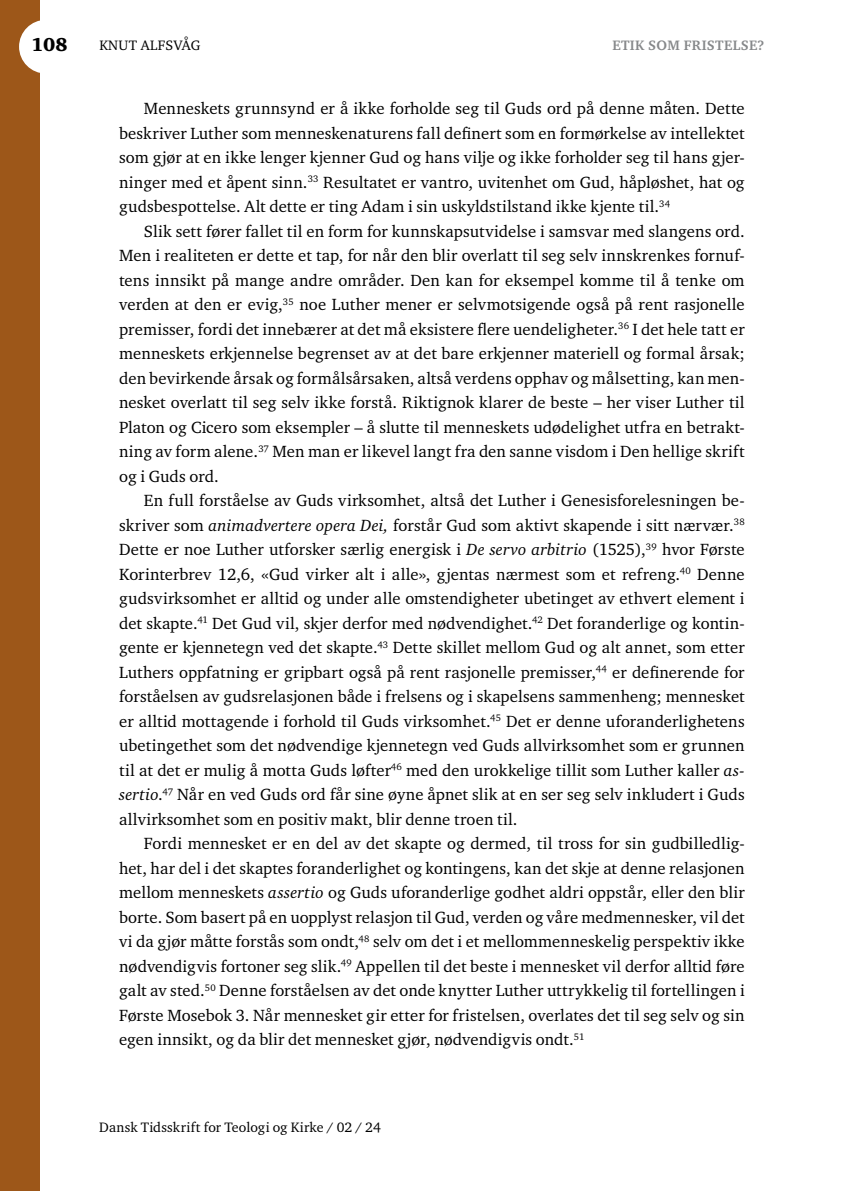
<style>
.page{position:relative;width:844px;height:1191px;background:#fff}
.page>*{position:absolute;margin:0;border:0;box-sizing:border-box;transform-origin:0 0}
.t1{font:900 19.25px "Charter ITC Std";color:#000}
.t2{font:16.62px/24.5px "Charter ITC Std";letter-spacing:.01em;color:#000;text-align:justify}
.t3{font:14px "Charter ITC Std";letter-spacing:.015em;color:#000}
.t4{font:700 14px "Charter ITC Std";letter-spacing:.025em;color:#86888a}
.s1{font-style:italic}
</style>
<div class="page">
<div style="left:0;top:0;width:40px;height:1191px;background:#9d5719"></div>
<div style="left:19px;top:20px;width:54px;height:54px;background:#fff;border-radius:50%"></div>
<p class="t1" style="left:31px;top:33px;width:38px">108</p>
<p class="t3" style="left:99px;top:37px;width:102px">KNUT ALFSVÅG</p>
<p class="t4" style="left:612px;top:37px;width:153px">ETIK SOM FRISTELSE?</p>
<p class="t2" style="left:119px;top:96px;width:627px;text-indent:25px">Menneskets grunnsynd er å ikke forholde seg til Guds ord på denne måten. Dette beskriver Luther som menneskenaturens fall definert som en formørkelse av intellektet som gjør at en ikke lenger kjenner Gud og hans vilje og ikke forholder seg til hans gjer&shy;ninger med et åpent sinn.<sup>33</sup> Resultatet er vantro, uvitenhet om Gud, håpløshet, hat og gudsbespottelse. Alt dette er ting Adam i sin uskyldstilstand ikke kjente til.<sup>34</sup></p>
<p class="t2" style="left:119px;top:218px;width:627px;text-indent:25px">Slik sett fører fallet til en form for kunnskapsutvidelse i samsvar med slangens ord.<br>Men i realiteten er dette et tap, for når den blir overlatt til seg selv innskrenkes fornuf&shy;tens innsikt på mange andre områder. Den kan for eksempel komme til å tenke om verden at den er evig,<sup>35</sup> noe Luther mener er selvmotsigende også på rent rasjonelle premisser, fordi det innebærer at det må eksistere flere uendeligheter.<sup>36</sup> I det hele tatt er menneskets erkjennelse begrenset av at det bare erkjenner materiell og formal årsak; den bevirkende årsak og formålsårsaken, altså verdens opphav og målsetting, kan men&shy;nesket overlatt til seg selv ikke forstå. Riktignok klarer de beste – her viser Luther til Platon og Cicero som eksempler – å slutte til menneskets udødelighet utfra en betrakt&shy;ning av form alene.<sup>37</sup> Men man er likevel langt fra den sanne visdom i Den hellige skrift og i Guds ord.</p>
<p class="t2" style="left:119px;top:488px;width:627px;text-indent:25px">En full forståelse av Guds virksomhet, altså det Luther i Genesisforelesningen be&shy;skriver som <span class="s1">animadvertere opera Dei,</span> forstår Gud som aktivt skapende i sitt nærvær.<sup>38<br></sup>Dette er noe Luther utforsker særlig energisk i <span class="s1">De servo arbitrio</span> (1525),<sup>39</sup> hvor Første Korinterbrev 12,6, «Gud virker alt i alle», gjentas nærmest som et refreng.<sup>40</sup> Denne gudsvirksomhet er alltid og under alle omstendigheter ubetinget av ethvert element i det skapte.<sup>41</sup> Det Gud vil, skjer derfor med nødvendighet.<sup>42</sup> Det foranderlige og kontin&shy;gente er kjennetegn ved det skapte.<sup>43</sup> Dette skillet mellom Gud og alt annet, som etter Luthers oppfatning er gripbart også på rent rasjonelle premisser,<sup>44</sup> er definerende for forståelsen av gudsrelasjonen både i frelsens og i skapelsens sammenheng; mennesket er alltid mottagende i forhold til Guds virksomhet.<sup>45</sup> Det er denne uforanderlighetens ubetingethet som det nødvendige kjennetegn ved Guds allvirksomhet som er grunnen til at det er mulig å motta Guds løfter<sup>46</sup> med den urokkelige tillit som Luther kaller <span class="s1">as&shy;sertio</span>.<sup>47</sup> Når en ved Guds ord får sine øyne åpnet slik at en ser seg selv inkludert i Guds allvirksomhet som en positiv makt, blir denne troen til.</p>
<p class="t2" style="left:119px;top:831px;width:627px;text-indent:25px">Fordi mennesket er en del av det skapte og dermed, til tross for sin gudbilledlig&shy;het, har del i det skaptes foranderlighet og kontingens, kan det skje at denne relasjonen mellom menneskets <span class="s1">assertio</span> og Guds uforanderlige godhet aldri oppstår, eller den blir borte. Som basert på en uopplyst relasjon til Gud, verden og våre medmennesker, vil det vi da gjør måtte forstås som ondt,<sup>48</sup> selv om det i et mellommenneskelig perspektiv ikke nødvendigvis fortoner seg slik.<sup>49</sup> Appellen til det beste i mennesket vil derfor alltid føre galt av sted.<sup>50</sup> Denne forståelsen av det onde knytter Luther uttrykkelig til fortellingen i Første Mosebok 3. Når mennesket gir etter for fristelsen, overlates det til seg selv og sin egen innsikt, og da blir det mennesket gjør, nødvendigvis ondt.<sup>51</sup></p>
<p class="t3" style="left:99px;top:1118px;width:283px">Dansk Tidsskrift for Teologi og Kirke / 02 / 24</p>
</div>
